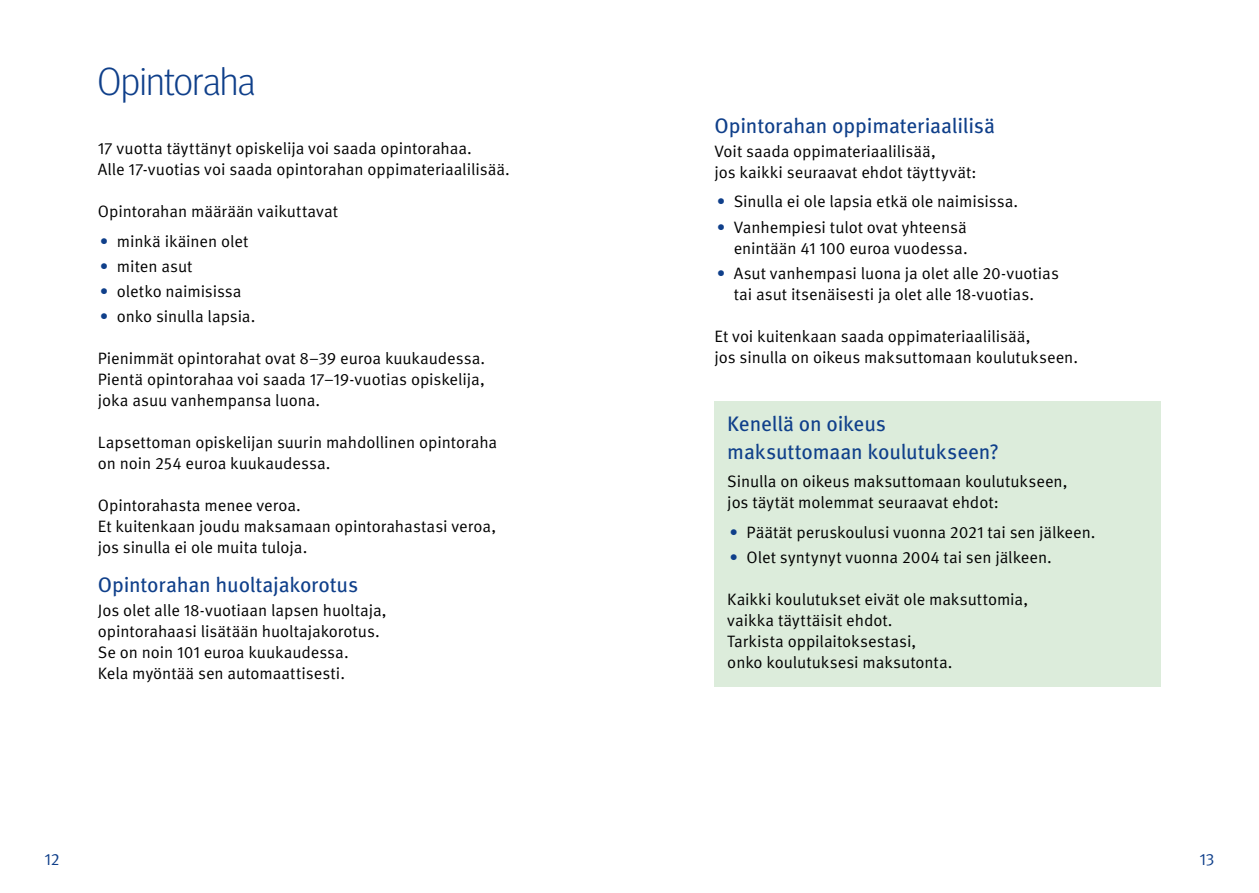
<style>
.page{position:relative;width:1259px;height:893px;background:#fff}
.page>*{position:absolute;margin:0;border:0;box-sizing:border-box;transform-origin:0 0}
.H1_otsikko{font:300 39px "Meta Headline Pro";color:#0f3f8a}
.H2_otsikko{font:21px "Meta Pro";letter-spacing:-.01em;color:#0f3f8a}
.Body_copy{font:16.5px/21px "Meta Pro Norm";letter-spacing:-.005em;color:#000}
.Bulletpoints{font:16.5px/21px "Meta Pro Norm";letter-spacing:-.005em;color:#000;text-align:right}
.t1{font:16.5px "Meta Pro Norm";color:#0f3f8a}
.s1{color:#0f3f8a}
</style>
<div class="page">
<div style="left:714px;top:401px;width:447px;height:286px;background:#dcecdb"></div>
<h1 class="H1_otsikko" style="left:98px;top:53px;width:158px">Opintoraha</h1>
<p class="Body_copy" style="left:98px;top:137px;width:376px">17 vuotta täyttänyt opiskelija voi saada opintorahaa.</p>
<p class="Body_copy" style="left:98px;top:158px;width:413px">Alle 17-vuotias voi saada opintorahan oppimateriaalilisää.</p>
<p class="Body_copy" style="left:98px;top:200px;width:242px">Opintorahan määrään vaikuttavat</p>
<p class="Bulletpoints" style="left:100px;top:229px;width:150px"><span class="s1">•</span> minkä ikäinen olet</p>
<p class="Bulletpoints" style="left:100px;top:254px;width:94px"><span class="s1">•</span> miten asut</p>
<p class="Bulletpoints" style="left:100px;top:280px;width:143px"><span class="s1">•</span> oletko naimisissa</p>
<p class="Bulletpoints" style="left:100px;top:305px;width:157px"><span class="s1">•</span> onko sinulla lapsia.</p>
<p class="Body_copy" style="left:98px;top:347px;width:389px">Pienimmät opintorahat ovat 8–39 euroa kuukaudessa.</p>
<p class="Body_copy" style="left:98px;top:368px;width:388px">Pientä opintorahaa voi saada 17–19-vuotias opiskelija,</p>
<p class="Body_copy" style="left:98px;top:389px;width:224px">joka asuu vanhempansa luona.</p>
<p class="Body_copy" style="left:98px;top:431px;width:401px">Lapsettoman opiskelijan suurin mahdollinen opintoraha</p>
<p class="Body_copy" style="left:98px;top:452px;width:234px">on noin 254 euroa kuukaudessa.</p>
<p class="Body_copy" style="left:98px;top:494px;width:205px">Opintorahasta menee veroa.</p>
<p class="Body_copy" style="left:98px;top:515px;width:400px">Et kuitenkaan joudu maksamaan opintorahastasi veroa,</p>
<p class="Body_copy" style="left:98px;top:536px;width:211px">jos sinulla ei ole muita tuloja.</p>
<h2 class="H2_otsikko" style="left:98px;top:569px;width:262px">Opintorahan huoltajakorotus</h2>
<p class="Body_copy" style="left:98px;top:599px;width:290px">Jos olet alle 18-vuotiaan lapsen huoltaja,</p>
<p class="Body_copy" style="left:98px;top:620px;width:283px">opintorahaasi lisätään huoltajakorotus.</p>
<p class="Body_copy" style="left:98px;top:641px;width:252px">Se on noin 101 euroa kuukaudessa.</p>
<p class="Body_copy" style="left:98px;top:662px;width:249px">Kela myöntää sen automaattisesti.</p>
<h2 class="H2_otsikko" style="left:714px;top:110px;width:282px">Opintorahan oppimateriaalilisä</h2>
<p class="Body_copy" style="left:714px;top:140px;width:223px">Voit saada oppimateriaalilisää,</p>
<p class="Body_copy" style="left:714px;top:161px;width:263px">jos kaikki seuraavat ehdot täyttyvät:</p>
<p class="Bulletpoints" style="left:716px;top:190px;width:303px"><span class="s1">•</span> Sinulla ei ole lapsia etkä ole naimisissa.</p>
<p class="Bulletpoints" style="left:716px;top:215px;width:252px"><span class="s1">•</span> Vanhempiesi tulot ovat yhteensä enintään 41 100 euroa vuodessa.</p>
<p class="Bulletpoints" style="left:716px;top:262px;width:344px;text-align:center"><span class="s1">•</span> Asut vanhempasi luona ja olet alle 20-vuotias tai asut itsenäisesti ja olet alle 18-vuotias.</p>
<p class="Body_copy" style="left:714px;top:325px;width:365px">Et voi kuitenkaan saada oppimateriaalilisää,<br>jos sinulla on oikeus maksuttomaan koulutukseen.</p>
<h2 class="H2_otsikko" style="left:727px;top:408px;width:160px">Kenellä on oikeus</h2>
<h2 class="H2_otsikko" style="left:727px;top:436px;width:273px">maksuttomaan koulutukseen?</h2>
<p class="Body_copy" style="left:727px;top:470px;width:342px">Sinulla on oikeus maksuttomaan koulutukseen,</p>
<p class="Body_copy" style="left:727px;top:491px;width:273px">jos täytät molemmat seuraavat ehdot:</p>
<p class="Bulletpoints" style="left:729px;top:521px;width:368px"><span class="s1">•</span> Päätät peruskoulusi vuonna 2021 tai sen jälkeen.</p>
<p class="Bulletpoints" style="left:729px;top:546px;width:324px"><span class="s1">•</span> Olet syntynyt vuonna 2004 tai sen jälkeen.</p>
<p class="Body_copy" style="left:727px;top:588px;width:302px">Kaikki koulutukset eivät ole maksuttomia,</p>
<p class="Body_copy" style="left:727px;top:609px;width:167px">vaikka täyttäisit ehdot.</p>
<p class="Body_copy" style="left:727px;top:630px;width:190px">Tarkista oppilaitoksestasi,</p>
<p class="Body_copy" style="left:727px;top:651px;width:227px">onko koulutuksesi maksutonta.</p>
<p class="t1" style="left:44px;top:847px;width:17px">12</p>
<p class="t1" style="left:1199px;top:847px;width:17px">13</p>
</div>
